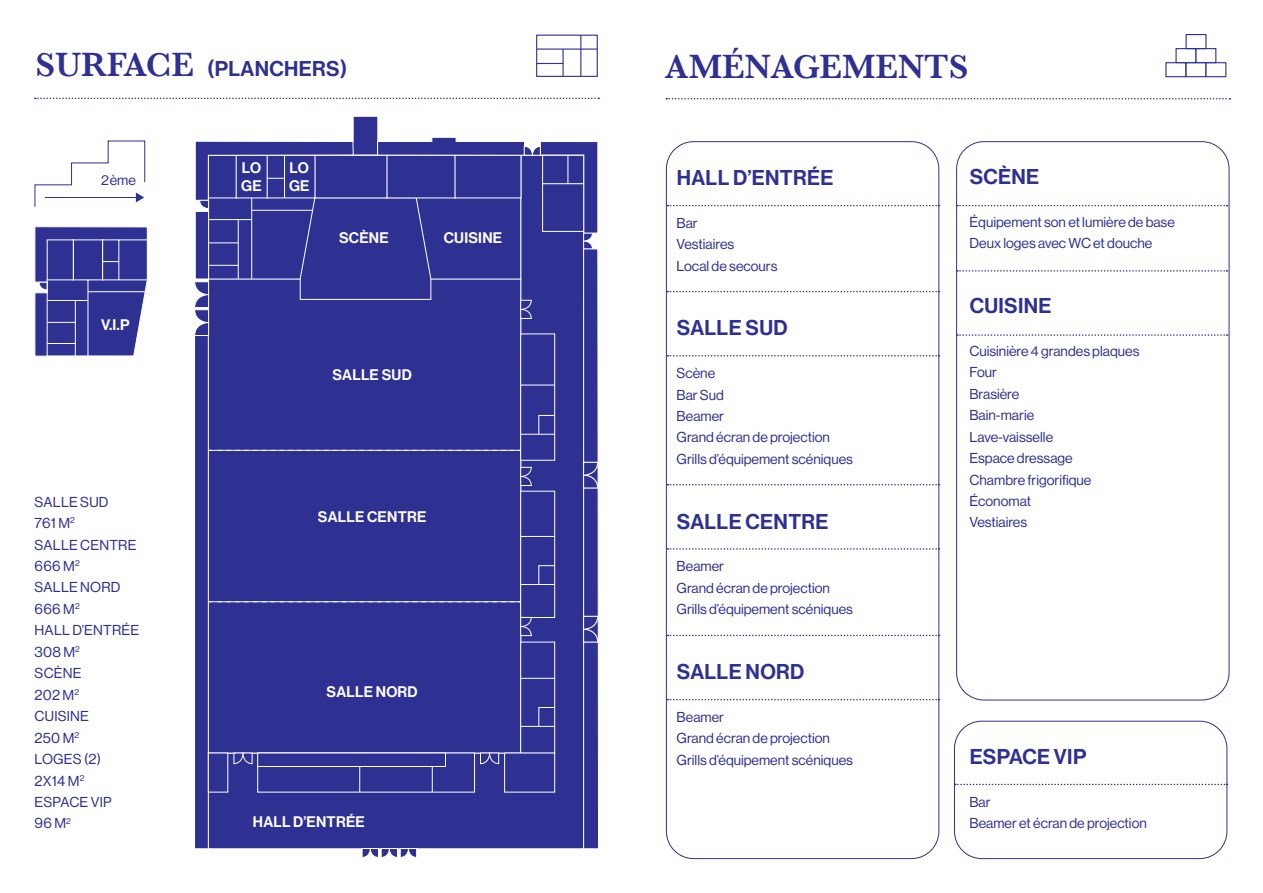
<style>
.page{position:relative;width:1263px;height:893px;background:#fff}
.page>*{position:absolute;margin:0;border:0;box-sizing:border-box;transform-origin:0 0}
.t1{font:600 34.5px "Baskerville";color:#2e3092}
.sous-titr{font:21px "N Haas Grotesk DS Pro 65 Md";letter-spacing:.015em;color:#2e3092}
.t2{font:15px "N Haas Grotesk DS Pro 65 Md";letter-spacing:.015em;color:#fff}
.texte{font:14.1px/21.5px "N Haas Grotesk DS Pro 55 Rg";color:#2e3092}
.s1{font-family:"Baskerville";font-weight:600;font-size:34.5px}
</style>
<div class="page">
<div style="left:1165px;top:62px;width:21px;height:15px;background:#fff;border:1px solid #2e3092"></div>
<div style="left:1185px;top:62px;width:21px;height:15px;background:#fff;border:1px solid #2e3092"></div>
<div style="left:1175px;top:48px;width:21px;height:15px;background:#fff;border:1px solid #2e3092"></div>
<div style="left:1205px;top:62px;width:21px;height:15px;background:#fff;border:1px solid #2e3092"></div>
<div style="left:1195px;top:48px;width:21px;height:15px;background:#fff;border:1px solid #2e3092"></div>
<div style="left:1185px;top:34px;width:21px;height:15px;background:#fff;border:1px solid #2e3092"></div>
<div style="left:536px;top:35px;width:62px;height:42px;background:#fff;border:1px solid #2e3092"></div>
<hr style="left:537px;top:49px;width:60px;height:1px;background:#2e3092">
<svg style="left:537px;top:63px;width:25px;height:1px"></svg>
<svg style="left:580px;top:35px;width:1px;height:41px"></svg>
<hr style="left:562px;top:49px;width:2px;height:27px;background:#2e3092">
<svg style="left:34px;top:226px;width:114px;height:131px;background:#494ba0"></svg>
<hr style="left:47px;top:356px;width:87px;height:1px;background:#fff">
<hr style="left:47px;top:280px;width:1px;height:76px;background:#fff">
<svg style="left:34px;top:140px;width:111px;height:67px"></svg>
<div style="left:954px;top:721px;width:273px;height:138px;border:1px solid #2e3092;border-radius:27px"></div>
<svg style="left:667px;top:205px;width:272px;height:1px"></svg>
<svg style="left:957px;top:205px;width:270px;height:1px"></svg>
<svg style="left:957px;top:270px;width:270px;height:2px"></svg>
<svg style="left:957px;top:334px;width:270px;height:2px"></svg>
<svg style="left:955px;top:784px;width:272px;height:1px"></svg>
<svg style="left:667px;top:291px;width:272px;height:1px"></svg>
<svg style="left:667px;top:484px;width:272px;height:1px"></svg>
<svg style="left:667px;top:635px;width:272px;height:1px"></svg>
<svg style="left:667px;top:355px;width:272px;height:1px"></svg>
<svg style="left:667px;top:548px;width:272px;height:2px"></svg>
<svg style="left:667px;top:699px;width:272px;height:1px"></svg>
<svg style="left:194px;top:116px;width:405px;height:742px;background:#47489f"></svg>
<svg style="left:35px;top:98px;width:564px;height:1px"></svg>
<svg style="left:666px;top:98px;width:564px;height:1px"></svg>
<p class="sous-titr" style="left:36px;top:56px;width:313px"><span class="s1">SURFACE</span> (PLANCHERS)</p>
<p class="t1" style="left:665px;top:46px;width:305px">AMÉNAGEMENTS</p>
<p class="texte" style="left:101px;top:169px;width:36px">2 ème</p>
<p class="t2" style="left:101px;top:316px;width:30px">V.I.P</p>
<p class="texte" style="left:35px;top:491px;width:75px">SALLE SUD</p>
<p class="texte" style="left:35px;top:512px;width:42px">761 M<sup>2</sup></p>
<p class="texte" style="left:35px;top:534px;width:103px">SALLE CENTRE</p>
<p class="texte" style="left:35px;top:555px;width:47px">666 M<sup>2</sup></p>
<p class="texte" style="left:35px;top:577px;width:87px">SALLE NORD</p>
<p class="texte" style="left:35px;top:598px;width:47px">666 M<sup>2</sup></p>
<p class="texte" style="left:35px;top:620px;width:106px">HALL D’ENTRÉE</p>
<p class="texte" style="left:35px;top:641px;width:47px">308 M<sup>2</sup></p>
<p class="texte" style="left:35px;top:663px;width:49px">SCÈNE</p>
<p class="texte" style="left:35px;top:684px;width:46px">202 M<sup>2</sup></p>
<p class="texte" style="left:35px;top:706px;width:56px">CUISINE</p>
<p class="texte" style="left:35px;top:727px;width:46px">250 M<sup>2</sup></p>
<p class="texte" style="left:35px;top:748px;width:68px">LOGES (2)</p>
<p class="texte" style="left:35px;top:770px;width:51px">2X14 M<sup>2</sup></p>
<p class="texte" style="left:35px;top:791px;width:79px">ESPACE VIP</p>
<p class="texte" style="left:35px;top:813px;width:38px">96 M<sup>2</sup></p>
<p class="t2" style="left:242px;top:159px;width:21px">LO</p>
<p class="t2" style="left:241px;top:177px;width:22px">GE</p>
<p class="t2" style="left:290px;top:159px;width:21px">LO</p>
<p class="t2" style="left:289px;top:177px;width:22px">GE</p>
<p class="t2" style="left:339px;top:229px;width:51px">SCÈNE</p>
<p class="t2" style="left:444px;top:229px;width:60px">CUISINE</p>
<p class="t2" style="left:333px;top:366px;width:81px">SALLE SUD</p>
<p class="t2" style="left:318px;top:508px;width:110px">SALLE CENTRE</p>
<p class="t2" style="left:327px;top:683px;width:93px">SALLE NORD</p>
<p class="t2" style="left:253px;top:813px;width:113px">HALL D’ENTRÉE</p>
<p class="sous-titr" style="left:677px;top:165px;width:158px">HALL D’ENTRÉE</p>
<p class="texte" style="left:677px;top:212px;width:23px">Bar</p>
<p class="texte" style="left:677px;top:233px;width:59px">Vestiaires</p>
<p class="texte" style="left:677px;top:255px;width:102px">Local de secours</p>
<p class="sous-titr" style="left:677px;top:316px;width:112px">SALLE SUD</p>
<p class="texte" style="left:677px;top:362px;width:40px">Scène</p>
<p class="texte" style="left:677px;top:384px;width:49px">Bar Sud</p>
<p class="texte" style="left:677px;top:405px;width:49px">Beamer</p>
<p class="texte" style="left:677px;top:427px;width:155px">Grand écran de projection</p>
<p class="texte" style="left:677px;top:448px;width:178px">Grills d’équipement scéniques</p>
<p class="sous-titr" style="left:677px;top:509px;width:153px">SALLE CENTRE</p>
<p class="texte" style="left:677px;top:556px;width:49px">Beamer</p>
<p class="texte" style="left:677px;top:577px;width:155px">Grand écran de projection</p>
<p class="texte" style="left:677px;top:599px;width:178px">Grills d’équipement scéniques</p>
<p class="sous-titr" style="left:677px;top:659px;width:129px">SALLE NORD</p>
<p class="texte" style="left:677px;top:706px;width:49px">Beamer</p>
<p class="texte" style="left:677px;top:728px;width:155px">Grand écran de projection</p>
<p class="texte" style="left:677px;top:749px;width:178px">Grills d’équipement scéniques</p>
<h2 class="sous-titr" style="left:970px;top:164px;width:71px">SCÈNE</h2>
<p class="texte" style="left:969px;top:211px;width:207px">Équipement son et lumière de base<br>Deux loges avec WC et douche</p>
<h2 class="sous-titr" style="left:970px;top:293px;width:83px">CUISINE</h2>
<p class="texte" style="left:969px;top:340px;width:171px">Cuisinière 4 grandes plaques<br>Four<br>Brasière<br>Bain-marie<br>Lave-vaisselle<br>Espace dressage<br>Chambre frigorifique<br>Économat<br>Vestiaires</p>
<h2 class="sous-titr" style="left:970px;top:744px;width:118px">ESPACE VIP</h2>
<p class="texte" style="left:969px;top:791px;width:179px">Bar<br>Beamer et écran de projection</p>
</div>
